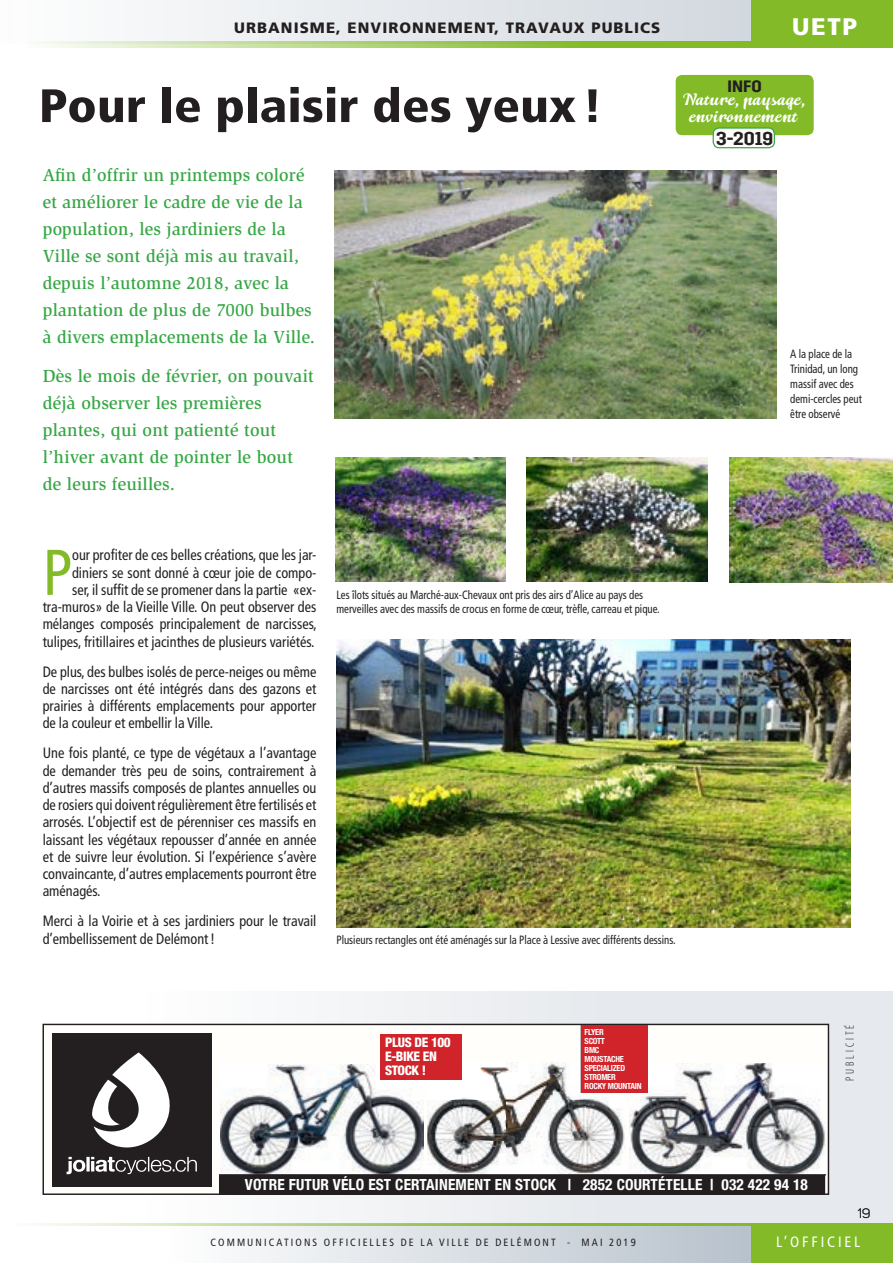
<style>
.page{position:relative;width:893px;height:1263px;background:#fff}
.page>*{position:absolute;margin:0;border:0;box-sizing:border-box;transform-origin:0 0}
.Txt_base_Frutiger{font:condensed 64.5px "Frutiger";color:#82bb27;scale:.95 1}
.TITRE_OK{font:900 condensed 46.8px "Frutiger";color:#231f20;scale:1.11 1}
.t1{font:900 24px "Frutiger";color:#fff}
.TITRE_OK-2{font:600 18.6px "Trim";color:#231f20}
.OFF-Chapeau{font:500 18px/27px "Slimbach";letter-spacing:.01em;color:#36a745}
.TITRE_OK-3{font:600 16.5px "Trim";color:#231f20}
.t2{font:700 condensed 15.3px "Helvetica Neue LT Com";letter-spacing:.01em;color:#fff}
.Txt_base_Frutiger-2{font:condensed 15px/17.2px "Frutiger";color:#231f20;text-align:justify;scale:.95 1}
.t3{font:900 15px "Frutiger";letter-spacing:.07em;color:#231f20}
.Sous-titre_Myriad{font:condensed 15px "Frutiger";letter-spacing:.19em;color:#fff}
.t4{font:expanded 14.25px/17.1px "Nabu Pro";color:#fff;text-align:center}
.t5{font:13.5px "Uni Sans Book";color:#231f20}
.t6{font:800 condensed 13.2px/14px "Helvetica Neue LT Pro";letter-spacing:-.03em;color:#fff}
.LEGENDE_FRUTIGER{font:condensed 12px/15px "Frutiger";color:#231f20;scale:.9 1}
.Texte_de_base{font:300 condensed 12px "Myriad Pro";letter-spacing:.25em;color:#231f20}
.Légendes{font:condensed 10.5px "Frutiger";letter-spacing:.2em;color:#231f20}
.t7{font:700 condensed 8.4px/9px "Helvetica Neue LT Pro";letter-spacing:-.03em;color:#fff}
.s1{font-family:"Helvetica Neue LT Pro"}
</style>
<div class="page">
<svg style="left:147px;top:991px;width:746px;height:233px;fill:#e6e9ed"></svg>
<svg style="left:158px;top:0;width:593px;height:41px;fill:#e3e7eb"></svg>
<svg style="left:246px;top:1226px;width:505px;height:37px"></svg>
<div style="left:751px;top:1225px;width:142px;height:38px;background:#82bb27"></div>
<hr style="left:12px;top:1224px;width:881px;height:2px;background:#82bb27">
<svg style="left:40px;top:41px;width:853px;height:7px"></svg>
<div style="left:751px;top:0;width:142px;height:41px;background:#82bb27"></div>
<div style="left:675px;top:74px;width:139px;height:62px;background:#82bb27;border-radius:7px"></div>
<div style="left:674px;top:73px;width:141px;height:64px;border:2px solid #fff;border-radius:7px"></div>
<div style="left:713px;top:128px;width:61px;height:20px;background:#fffefa;border-radius:6px"></div>
<div style="left:713px;top:127px;width:62px;height:21px;border:1px solid #36a745;border-radius:6px"></div>
<img style="left:336px;top:640px;width:514px;height:287px">
<img style="left:335px;top:170px;width:441px;height:248px">
<img style="left:729px;top:458px;width:164px;height:124px">
<img style="left:527px;top:458px;width:181px;height:124px">
<img style="left:335px;top:458px;width:171px;height:124px">
<div style="left:43px;top:1024px;width:785px;height:170px;background:#fffefa"></div>
<div style="left:43px;top:1024px;width:786px;height:171px;border:1px solid #231f20"></div>
<img style="left:221px;top:1064px;width:203px;height:110px">
<img style="left:427px;top:1063px;width:198px;height:111px">
<img style="left:629px;top:1063px;width:196px;height:111px">
<div style="left:220px;top:1174px;width:605px;height:20px;background:#231f20"></div>
<hr style="left:220px;top:1062px;width:605px;height:1px;background:#231f20">
<div style="left:52px;top:1034px;width:159px;height:153px;background:#231f20"></div>
<svg style="left:67px;top:1052px;width:130px;height:122px"></svg>
<div style="left:381px;top:1034px;width:81px;height:46px;background:#d1232a"></div>
<div style="left:581px;top:1025px;width:66px;height:67px;background:#d1232a"></div>
<p class="t3" style="left:234px;top:19px;width:428px">URBANISME, ENVIRONNEMENT, TRAVAUX PUBLICS</p>
<p class="t1" style="left:792px;top:12px;width:67px">UETP</p>
<p class="TITRE_OK" style="left:39px;top:78px;width:509px">Pour le plaisir des yeux!</p>
<p class="OFF-Chapeau" style="left:43px;top:161px;width:274px">Afin d’offrir un printemps coloré et améliorer le cadre de vie de la population, les jardiniers de la<br>Ville se sont déjà mis au travail, depuis l’automne 2018, avec la plantation de plus de 7000 bulbes à divers emplacements de la Ville.</p>
<p class="OFF-Chapeau" style="left:43px;top:362px;width:273px">Dès le mois de février, on pouvait déjà observer les premières plantes, qui ont patienté tout l’hiver avant de pointer le bout de leurs feuilles.</p>
<p class="TITRE_OK-3" style="left:728px;top:77px;width:36px">INFO</p>
<p class="t4" style="left:682px;top:92px;width:125px">Nature, paysage, environnement</p>
<p class="TITRE_OK-2" style="left:716px;top:128px;width:59px">3-2019</p>
<p class="LEGENDE_FRUTIGER" style="left:790px;top:346px;width:81px">A la place de la<br>Trinidad, un long massif avec des demi-cercles peut être observé</p>
<p class="Txt_base_Frutiger-2" style="left:43px;top:547px;width:290px;text-align:right">our profiter de ces belles créations, que les jar&shy;diniers se sont donné à cœur joie de compo-<br>ser, il suffit de se promener dans la partie «ex&shy;tra-muros» de la Vieille Ville. On peut observer des mélanges composés principalement de narcisses, tulipes, fritillaires et jacinthes de plusieurs variétés.</p>
<p class="Txt_base_Frutiger-2" style="left:43px;top:663px;width:290px">De plus, des bulbes isolés de perce-neiges ou même de narcisses ont été intégrés dans des gazons et prairies à différents emplacements pour apporter de la couleur et embellir la Ville.</p>
<p class="Txt_base_Frutiger-2" style="left:43px;top:745px;width:290px">Une fois planté, ce type de végétaux a l’avantage de demander très peu de soins, contrairement à d’autres massifs composés de plantes annuelles ou de rosiers qui doivent régulièrement être fertilisés et arrosés. L’objectif est de pérenniser ces massifs en laissant les végétaux repousser d’année en année et de suivre leur évolution. Si l’expérience s’avère convaincante, d’autres emplacements pourront être aménagés.</p>
<p class="Txt_base_Frutiger-2" style="left:43px;top:913px;width:290px">Merci à la Voirie et à ses jardiniers pour le travail d’embellissement de Delémont!</p>
<p class="Txt_base_Frutiger" style="left:43px;top:535px;width:32px">P</p>
<p class="LEGENDE_FRUTIGER" style="left:336px;top:588px;width:361px;line-height:13.5px">Les îlots situés au Marché-aux-Chevaux ont pris des airs d’Alice au pays des merveilles avec des massifs de crocus en forme de cœur, trèfle, carreau et pique.</p>
<p class="LEGENDE_FRUTIGER" style="left:336px;top:932px;width:378px">Plusieurs rectangles ont été aménagés sur la Place à Lessive avec différents dessins.</p>
<p class="t6" style="left:385px;top:1035px;width:67px">PLUS DE 100<br>E-BIKE EN<br>STOCK !</p>
<p class="t7" style="left:585px;top:1027px;width:58px">FLYER<br>SCOTT<br>BMC<br>MOUSTACHE<br>SPECIALIZED<br>STROMER<br>ROCKY MOUNTAIN</p>
<p class="Texte_de_base" style="left:843px;top:1081px;width:58px;rotate:-90deg">PUBLICITÉ</p>
<p class="t2" style="left:245px;top:1176px;width:565px">VOTRE FUTUR VÉLO EST CERTAINEMENT EN STOCK <span class="s1">| 2852 COURTÉTELLE | 032 422 94 18</span></p>
<p class="t5" style="left:858px;top:1206px;width:14px">19</p>
<p class="Légendes" style="left:210px;top:1236px;width:427px">COMMUNICATIONS OFFICIELLES DE LA VILLE DE DELÉMONT - MAI 2019</p>
<p class="Sous-titre_Myriad" style="left:776px;top:1233px;width:86px">L’OFFICIEL</p>
</div>
